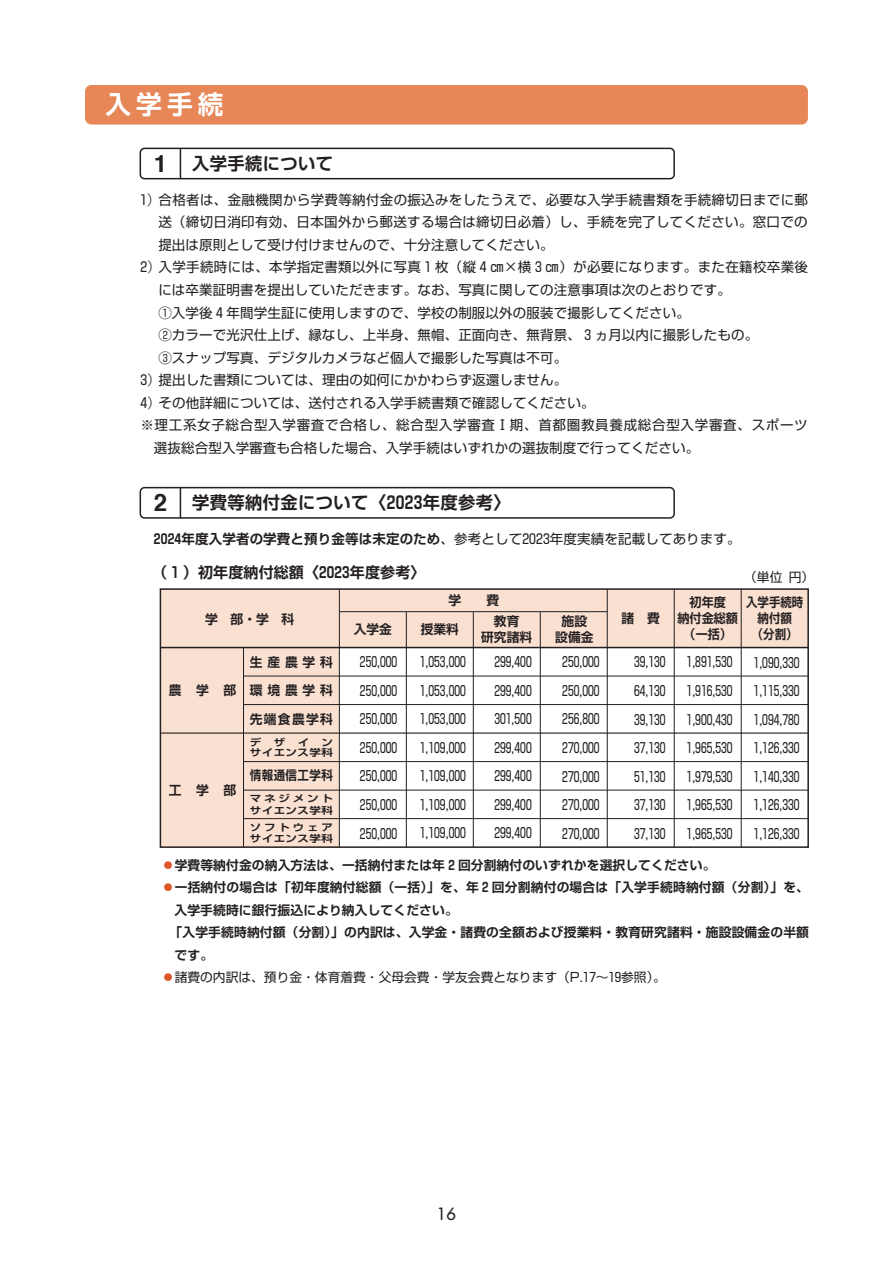
<style>
.page{position:relative;width:893px;height:1263px;background:#fff}
.page>*{position:absolute;margin:0;border:0;box-sizing:border-box;transform-origin:0 0}
.t1{font:700 25.65px "Shin Go Pr 5 De";color:#fff}
.t2{font:700 17.25px "Shin Go Pr 5 De";letter-spacing:.025em;color:#231f20}
.t3{font:16.5px "Futura";color:#231f20}
.t4{font:700 15px "Shin Go Pr 5 De";letter-spacing:.01em;color:#231f20}
.t5{font:13.8px/28.5px "Shin Go Pr 5";color:#231f20;text-align:justify;scale:.83 1}
.t6{font:13.5px "Shin Go Pr 5";letter-spacing:.01em;color:#231f20}
.t7{font:13.5px "Shin Go Pr 5";letter-spacing:.055em;color:#231f20}
.t8{font:700 12.75px/16px "Shin Go Pr 5 De";letter-spacing:.015em;color:#231f20;text-align:center}
.t9{font:12.75px "Shin Go Pr 5";color:#231f20}
.t10{font:700 12.75px/16px "Shin Go Pr 5 De";letter-spacing:.015em;color:#231f20;text-align:center;scale:.9 1}
.t11{font:700 12.75px/16px "Shin Go Pr 5 De";letter-spacing:.015em;color:#231f20;text-align:center;scale:.95 1}
.t12{font:700 12.75px "Shin Go Pr 5 De";letter-spacing:.04em;color:#231f20;scale:.9 1}
.t13{font:700 9.6px/11.6px "Shin Go Pr 5 De";letter-spacing:.04em;color:#231f20;scale:1.2 1}
.s1{font-family:"Helvetica";font-size:24px}
.s2{font-family:"Shin Go Pr 5 De";font-weight:700}
.s3{color:#dd5827}
</style>
<div class="page">
<div style="left:85px;top:85px;width:723px;height:40px;background:#e78758;border-radius:6px"></div>
<div style="left:140px;top:148px;width:535px;height:31px;border:2px solid #231f20;border-radius:4px"></div>
<hr style="left:180px;top:148px;width:1px;height:31px;background:#231f20">
<div style="left:140px;top:487px;width:535px;height:32px;border:2px solid #231f20;border-radius:4px"></div>
<hr style="left:180px;top:488px;width:1px;height:30px;background:#231f20">
<div style="left:160px;top:589px;width:179px;height:258px;background:#f9e0d1"></div>
<div style="left:160px;top:589px;width:648px;height:58px;background:#f9e0d1"></div>
<hr style="left:243px;top:648px;width:1px;height:199px;background:#231f20">
<hr style="left:339px;top:589px;width:1px;height:258px;background:#231f20">
<hr style="left:406px;top:612px;width:1px;height:235px;background:#231f20">
<hr style="left:473px;top:612px;width:1px;height:235px;background:#231f20">
<hr style="left:540px;top:612px;width:1px;height:235px;background:#231f20">
<hr style="left:607px;top:589px;width:1px;height:258px;background:#231f20">
<hr style="left:741px;top:589px;width:1px;height:258px;background:#231f20">
<hr style="left:674px;top:589px;width:1px;height:258px;background:#231f20">
<hr style="left:160px;top:647px;width:648px;height:1px;background:#231f20">
<hr style="left:243px;top:676px;width:565px;height:1px;background:#231f20">
<hr style="left:243px;top:704px;width:565px;height:1px;background:#231f20">
<hr style="left:243px;top:761px;width:565px;height:1px;background:#231f20">
<hr style="left:243px;top:790px;width:565px;height:1px;background:#231f20">
<hr style="left:243px;top:818px;width:565px;height:1px;background:#231f20">
<hr style="left:160px;top:732px;width:648px;height:2px;background:#231f20">
<div style="left:160px;top:588px;width:649px;height:260px;border:2px solid #231f20"></div>
<hr style="left:339px;top:611px;width:268px;height:1px;background:#231f20">
<h1 class="t1" style="left:105px;top:83px;width:119px">入学手続</h1>
<p class="t2" style="left:154px;top:149px;width:181px"><span class="s1">1</span> 入学手続について</p>
<p class="t6" style="left:140px;top:189px;width:669px">1 合格者は、金融機関から学費等納付金の振込みをしたうえで、必要な入学手続書類を手続締切日までに郵</p>
<p class="t6" style="left:158px;top:211px;width:651px">送（締切日消印有効、日本国外から郵送する場合は締切日必着）し、手続を完了してください。窓口での</p>
<p class="t6" style="left:158px;top:234px;width:397px">提出は原則として受け付けませんので、十分注意してください。</p>
<p class="t6" style="left:140px;top:256px;width:669px">2 入学手続時には、本学指定書類以外に写真 1 枚（縦 4 ㎝×横 3 ㎝）が必要になります。また在籍校卒業後</p>
<p class="t6" style="left:158px;top:279px;width:574px">には卒業証明書を提出していただきます。なお、写真に関しての注意事項は次のとおりです。</p>
<p class="t6" style="left:158px;top:301px;width:533px">①入学後 4 年間学生証に使用しますので、学校の制服以外の服装で撮影してください。</p>
<p class="t6" style="left:158px;top:324px;width:601px">②カラーで光沢仕上げ、縁なし、上半身、無帽、正面向き、無背景、 3 ヵ月以内に撮影したもの。</p>
<p class="t6" style="left:158px;top:346px;width:410px">③スナップ写真、デジタルカメラなど個人で撮影した写真は不可。</p>
<p class="t6" style="left:140px;top:369px;width:429px">3 提出した書類については、理由の如何にかかわらず返還しません。</p>
<p class="t6" style="left:140px;top:391px;width:456px">4 その他詳細については、送付される入学手続書類で確認してください。</p>
<p class="t7" style="left:140px;top:414px;width:669px">※理工系女子総合型入学審査で合格し、総合型入学審査Ⅰ期、首都圏教員養成総合型入学審査、スポーツ</p>
<p class="t6" style="left:154px;top:436px;width:547px">選抜総合型入学審査も合格した場合、入学手続はいずれかの選抜制度で行ってください。</p>
<p class="t2" style="left:154px;top:489px;width:358px"><span class="s1">2</span> 学費等納付金について〈2023年度参考〉</p>
<p class="t6" style="left:154px;top:528px;width:588px"><span class="s2">2024年度入学者の学費と預り金等は未定のため</span>、参考として2023年度実績を記載してあります。</p>
<p class="t4" style="left:153px;top:560px;width:274px">（ 1 ）初年度納付総額〈2023年度参考〉</p>
<p class="t9" style="left:750px;top:567px;width:59px">(単位 円)</p>
<p class="t8" style="left:448px;top:591px;width:52px">学　　費</p>
<p class="t8" style="left:205px;top:610px;width:91px">学　部・学　科</p>
<p class="t8" style="left:622px;top:609px;width:40px">諸　費</p>
<p class="t8" style="left:481px;top:611px;width:52px">教育<br>研究諸料</p>
<p class="t8" style="left:555px;top:611px;width:40px">施設設備金</p>
<p class="t8" style="left:354px;top:620px;width:40px">入学金</p>
<p class="t8" style="left:421px;top:620px;width:40px">授業料</p>
<p class="t11" style="left:677px;top:593px;width:65px">初年度<br>納付金総額（一括）</p>
<p class="t10" style="left:746px;top:593px;width:65px">入学手続時納付額<br>（分割）</p>
<p class="t8" style="left:169px;top:681px;width:69px">農学部</p>
<p class="t8" style="left:169px;top:781px;width:69px">工学部</p>
<p class="t8" style="left:250px;top:652px;width:85px">生産農学科</p>
<p class="t8" style="left:250px;top:681px;width:85px">環境農学科</p>
<p class="t8" style="left:250px;top:709px;width:85px">先端食農学科</p>
<p class="t13" style="left:250px;top:735px;width:11px">デ</p>
<p class="t13" style="left:274px;top:735px;width:11px">ザ</p>
<p class="t13" style="left:298px;top:735px;width:11px">イ</p>
<p class="t13" style="left:250px;top:736px;width:71px;line-height:10.5px;text-align:right">ン<br>サイエンス学科</p>
<p class="t12" style="left:250px;top:765px;width:94px">情報通信工学科</p>
<p class="t13" style="left:250px;top:792px;width:71px">マネジメントサイエンス学科</p>
<p class="t13" style="left:250px;top:820px;width:71px">ソフトウェアサイエンス学科</p>
<p class="t5" style="left:494px;top:646px;width:47px">299，400<br>299，400<br>301，500<br>299，400<br>299，400<br>299，400<br>299，400</p>
<p class="t5" style="left:420px;top:647px;width:57px">1，053，000<br>1，053，000<br>1，053，000<br>1，109，000<br>1，109，000<br>1，109，000<br>1，109，000</p>
<p class="t5" style="left:360px;top:647px;width:47px">250，000<br>250，000<br>250，000<br>250，000<br>250，000<br>250，000<br>250，000</p>
<p class="t5" style="left:562px;top:647px;width:47px">250，000<br>250，000<br>256，800<br>270，000<br>270，000<br>270，000<br>270，000</p>
<p class="t5" style="left:634px;top:647px;width:40px">39，130<br>64，130<br>39，130<br>37，130<br>51，130<br>37，130<br>37，130</p>
<p class="t5" style="left:687px;top:647px;width:57px">1，891，530<br>1，916，530<br>1，900，430<br>1，965，530<br>1，979，530<br>1，965，530<br>1，965，530</p>
<p class="t5" style="left:754px;top:647px;width:57px">1，090，330<br>1，115，330<br>1，094，780<br>1，126，330<br>1，140，330<br>1，126，330<br>1，126，330</p>
<p class="t8" style="left:162px;top:856px;width:555px"><span class="s3">●</span>学費等納付金の納入方法は、一括納付または年 2 回分割納付のいずれかを選択してください。</p>
<p class="t8" style="left:162px;top:878px;width:649px"><span class="s3">●</span>一括納付の場合は「初年度納付総額（一括）」を、年 2 回分割納付の場合は「入学手続時納付額（分割）」を、</p>
<p class="t8" style="left:175px;top:901px;width:285px">入学手続時に銀行振込により納入してください。</p>
<p class="t8" style="left:162px;top:923px;width:649px">　「入学手続時納付額（分割）」の内訳は、入学金・諸費の全額および授業料・教育研究諸料・施設設備金の半額</p>
<p class="t8" style="left:175px;top:946px;width:40px">です。</p>
<p class="t9" style="left:162px;top:967px;width:505px"><span class="s3">●</span>諸費の内訳は、預り金・体育着費・父母会費・学友会費となります（P.17～19参照）。</p>
<p class="t3" style="left:437px;top:1204px;width:21px">16</p>
</div>
